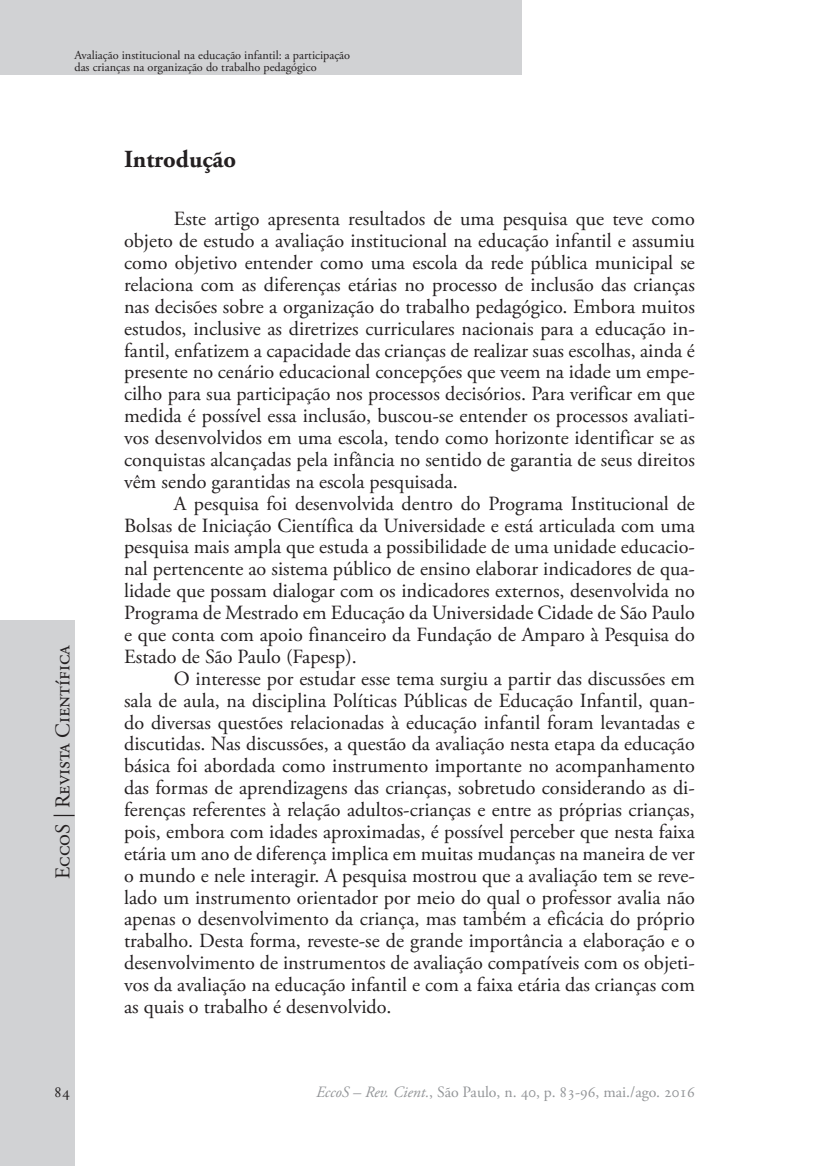
<style>
.page{position:relative;width:819px;height:1166px;background:#fff}
.page>*{position:absolute;margin:0;border:0;box-sizing:border-box;transform-origin:0 0}
.t1{font:700 24.5px "Adobe Garamond Pro";color:#231f20}
.t2{font:21px "Adobe Garamond Pro";color:#231f20}
.t3{font:20.12px/21.9px "Adobe Garamond Pro";color:#231f20;text-align:justify}
.t4{font:15.75px "Adobe Garamond Pro";color:#939598}
.t5{font:15.75px "Adobe Garamond Pro";color:#231f20}
.t6{font:12.25px/12.2px "Adobe Garamond Pro";color:#231f20}
.s1{font-style:italic}
</style>
<div class="page">
<div style="left:0;top:620px;width:74px;height:546px;background:#d1d2d4"></div>
<div style="left:0;top:0;width:521px;height:74px;background:#d1d2d4"></div>
<p class="t6" style="left:74px;top:49px;width:277px">Avaliação institucional na educação infantil: a participação das crianças na organização do trabalho pedagógico</p>
<p class="t2" style="left:50px;top:879px;width:236px;rotate:-90deg">EccoS | Revista Científica</p>
<p class="t1" style="left:124px;top:145px;width:113px">Introdução</p>
<p class="t3" style="left:124px;top:209px;width:572px;text-indent:50px">Este artigo apresenta resultados de uma pesquisa que teve como objeto de estudo a avaliação institucional na educação infantil e assumiu como objetivo entender como uma escola da rede pública municipal se relaciona com as diferenças etárias no processo de inclusão das crianças nas decisões sobre a organização do trabalho pedagógico. Embora muitos estudos, inclusive as diretrizes curriculares nacionais para a educação in&shy;fantil, enfatizem a capacidade das crianças de realizar suas escolhas, ainda é presente no cenário educacional concepções que veem na idade um empe&shy;cilho para sua participação nos processos decisórios. Para verificar em que medida é possível essa inclusão, buscou-se entender os processos avaliati&shy;vos desenvolvidos em uma escola, tendo como horizonte identificar se as conquistas alcançadas pela infância no sentido de garantia de seus direitos vêm sendo garantidas na escola pesquisada.</p>
<p class="t3" style="left:124px;top:493px;width:572px;text-indent:50px">A pesquisa foi desenvolvida dentro do Programa Institucional de Bolsas de Iniciação Científica da Universidade e está articulada com uma pesquisa mais ampla que estuda a possibilidade de uma unidade educacio&shy;nal pertencente ao sistema público de ensino elaborar indicadores de qua&shy;lidade que possam dialogar com os indicadores externos, desenvolvida no Programa de Mestrado em Educação da Universidade Cidade de São Paulo e que conta com apoio financeiro da Fundação de Amparo à Pesquisa do Estado de São Paulo (Fapesp).</p>
<p class="t3" style="left:124px;top:668px;width:572px;text-indent:50px">O interesse por estudar esse tema surgiu a partir das discussões em sala de aula, na disciplina Políticas Públicas de Educação Infantil, quan&shy;do diversas questões relacionadas à educação infantil foram levantadas e discutidas. Nas discussões, a questão da avaliação nesta etapa da educação básica foi abordada como instrumento importante no acompanhamento das formas de aprendizagens das crianças, sobretudo considerando as di&shy;ferenças referentes à relação adultos-crianças e entre as próprias crianças, pois, embora com idades aproximadas, é possível perceber que nesta faixa etária um ano de diferença implica em muitas mudanças na maneira de ver o mundo e nele interagir. A pesquisa mostrou que a avaliação tem se reve&shy;lado um instrumento orientador por meio do qual o professor avalia não apenas o desenvolvimento da criança, mas também a eficácia do próprio trabalho. Desta forma, reveste-se de grande importância a elaboração e o desenvolvimento de instrumentos de avaliação compatíveis com os objeti&shy;vos da avaliação na educação infantil e com a faixa etária das crianças com as quais o trabalho é desenvolvido.</p>
<p class="t5" style="left:54px;top:1083px;width:17px">84</p>
<p class="t4" style="left:316px;top:1083px;width:380px"><span class="s1">EccoS – Rev. Cient.</span>, São Paulo, n. 40, p. 83-96, mai./ago. 2016</p>
</div>
